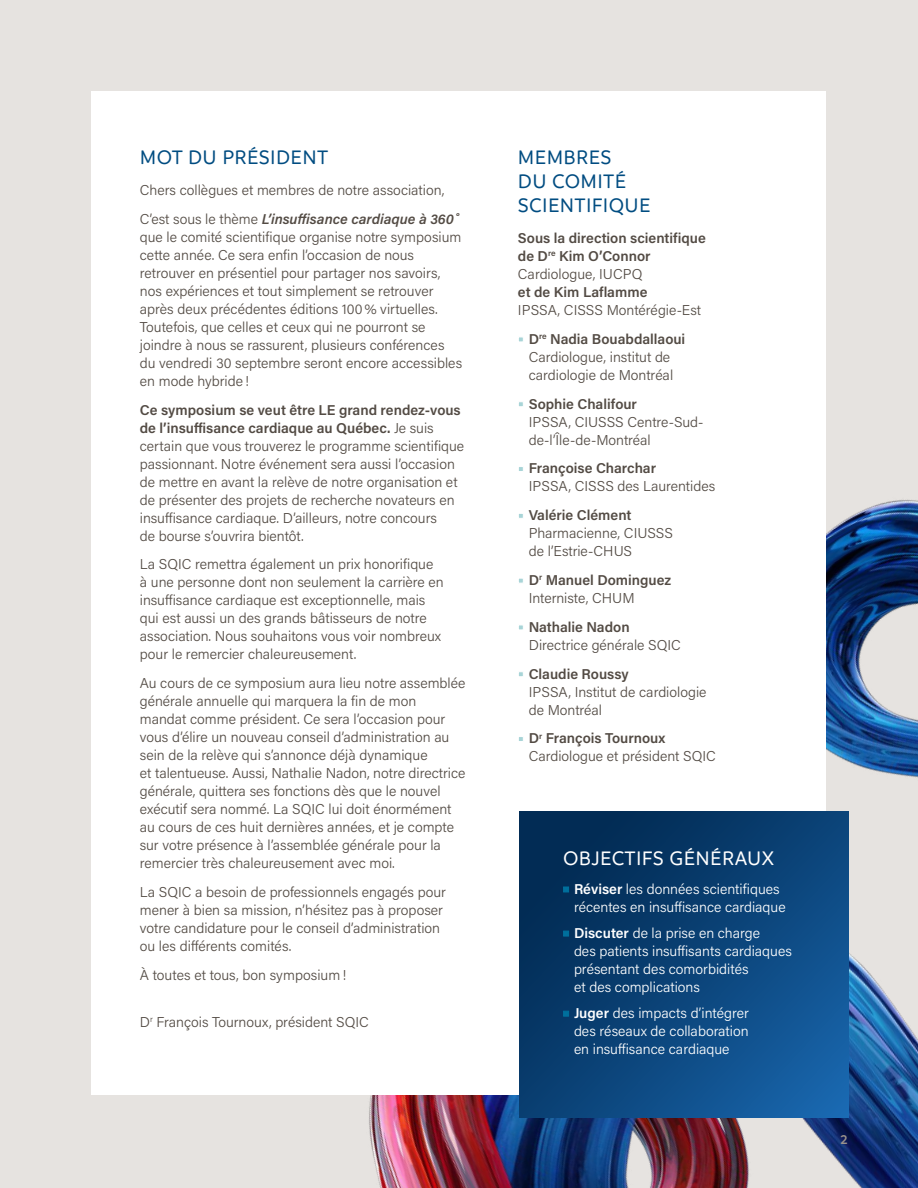
<style>
.page{position:relative;width:918px;height:1188px;background:#e6e3e0}
.page>*{position:absolute;margin:0;border:0;box-sizing:border-box;transform-origin:0 0}
.t1{font:500 21px/24px "Branding";letter-spacing:.015em;color:#004c81}
.t2{font:500 21px "Branding";letter-spacing:.015em;color:#fff}
.t3{font:300 14.25px/18px "Acumin Pro";color:#534b44}
.t4{font:300 14.25px/18px "Acumin Pro";color:#fff}
.t5{font:600 14.25px/18px "Acumin Pro";color:#534b44}
.t6{font:600 13.5px "Branding";color:#9a928c}
.s1{font-weight:600;font-style:italic}
.s2{font-weight:600}
.s3{font-weight:300}
</style>
<div class="page">
<img style="left:369px;top:499px;width:549px;height:689px">
<div style="left:92px;top:92px;width:734px;height:1003px;background:#fff"></div>
<svg style="left:519px;top:337px;width:4px;height:5px"></svg>
<svg style="left:519px;top:402px;width:4px;height:5px"></svg>
<svg style="left:519px;top:467px;width:4px;height:4px"></svg>
<svg style="left:519px;top:514px;width:4px;height:4px"></svg>
<svg style="left:519px;top:578px;width:4px;height:5px"></svg>
<svg style="left:519px;top:625px;width:4px;height:5px"></svg>
<svg style="left:519px;top:672px;width:4px;height:5px"></svg>
<svg style="left:519px;top:737px;width:4px;height:4px"></svg>
<svg style="left:519px;top:811px;width:329px;height:307px;background:#0a4277"></svg>
<svg style="left:563px;top:886px;width:6px;height:7px"></svg>
<svg style="left:563px;top:930px;width:6px;height:7px"></svg>
<svg style="left:563px;top:1010px;width:6px;height:7px"></svg>
<h1 class="t1" style="left:140px;top:145px;width:190px">MOT DU PRÉSIDENT</h1>
<p class="t3" style="left:140px;top:175px;width:321px;line-height:28.8px">Chers collègues et membres de notre association,<br>C’est sous le thème <span class="s1">L’insuffisance cardiaque à 360˚</span></p>
<p class="t3" style="left:140px;top:227px;width:324px">que le comité scientifique organise notre symposium cette année. Ce sera enfin l’occasion de nous retrouver en présentiel pour partager nos savoirs, nos expériences et tout simplement se retrouver après deux précédentes éditions 100% virtuelles.<br>Toutefois, que celles et ceux qui ne pourront se joindre à nous se rassurent, plusieurs conférences du vendredi 30 septembre seront encore accessibles en mode hybride!</p>
<p class="t3" style="left:140px;top:400px;width:326px"><span class="s2">Ce symposium se veut être LE grand rendez-vous de l’insuffisance cardiaque au Québec.</span> Je suis certain que vous trouverez le programme scientifique passionnant. Notre événement sera aussi l’occasion de mettre en avant la relève de notre organisation et de présenter des projets de recherche novateurs en insuffisance cardiaque. D’ailleurs, notre concours<br>de bourse s’ouvrira bientôt.</p>
<p class="t3" style="left:140px;top:555px;width:305px">La SQIC remettra également un prix honorifique à une personne dont non seulement la carrière en insuffisance cardiaque est exceptionnelle, mais qui est aussi un des grands bâtisseurs de notre association. Nous souhaitons vous voir nombreux pour le remercier chaleureusement.</p>
<p class="t3" style="left:140px;top:674px;width:327px">Au cours de ce symposium aura lieu notre assemblée générale annuelle qui marquera la fin de mon mandat comme président. Ce sera l’occasion pour vous d’élire un nouveau conseil d’administration au sein de la relève qui s’annonce déjà dynamique<br>et talentueuse. Aussi, Nathalie Nadon, notre directrice générale, quittera ses fonctions dès que le nouvel exécutif sera nommé. La SQIC lui doit énormément au cours de ces huit dernières années, et je compte sur votre présence à l’assemblée générale pour la remercier très chaleureusement avec moi.</p>
<p class="t3" style="left:140px;top:882px;width:308px">La SQIC a besoin de professionnels engagés pour mener à bien sa mission, n’hésitez pas à proposer votre candidature pour le conseil d’administration ou les différents comités.</p>
<p class="t3" style="left:140px;top:965px;width:208px">À toutes et tous, bon symposium!</p>
<p class="t3" style="left:140px;top:1012px;width:231px">D<sup>r</sup> François Tournoux, président SQIC</p>
<h1 class="t1" style="left:518px;top:145px;width:134px">MEMBRES<br>DU COMITÉ<br>SCIENTIFIQUE</h1>
<p class="t5" style="left:518px;top:228px;width:189px">Sous la direction scientifique de D<sup>re</sup> Kim O’Connor<br><span class="s3">Cardiologue, IUCPQ</span></p>
<p class="t5" style="left:518px;top:282px;width:131px">et de Kim Laflamme</p>
<p class="t3" style="left:518px;top:295px;width:185px;line-height:28.8px;text-align:center">IPSSA, CISSS Montérégie-Est<br><span class="s2">D</span><sup>re</sup> <span class="s2">Nadia Bouabdallaoui</span></p>
<p class="t3" style="left:529px;top:347px;width:146px">Cardiologue, institut de cardiologie de Montréal</p>
<p class="t5" style="left:529px;top:394px;width:110px">Sophie Chalifour</p>
<p class="t3" style="left:529px;top:412px;width:176px">IPSSA, CIUSSS Centre-Sud&shy;de-l’Île-de-Montréal</p>
<p class="t5" style="left:529px;top:459px;width:129px">Françoise Charchar</p>
<p class="t3" style="left:529px;top:477px;width:188px">IPSSA, CISSS des Laurentides</p>
<p class="t5" style="left:529px;top:506px;width:104px">Valérie Clément</p>
<p class="t3" style="left:529px;top:524px;width:146px">Pharmacienne, CIUSSS de l’Estrie-CHUS</p>
<p class="t5" style="left:529px;top:570px;width:144px">D<sup>r</sup> Manuel Dominguez<br><span class="s3">Interniste, CHUM</span></p>
<p class="t5" style="left:529px;top:617px;width:102px">Nathalie Nadon</p>
<p class="t3" style="left:529px;top:635px;width:154px">Directrice générale SQIC</p>
<p class="t5" style="left:529px;top:664px;width:101px">Claudie Roussy</p>
<p class="t3" style="left:529px;top:682px;width:179px">IPSSA, Institut de cardiologie de Montréal</p>
<p class="t3" style="left:529px;top:729px;width:189px"><span class="s2">D</span><sup>r</sup> <span class="s2">François Tournoux<br></span>Cardiologue et président SQIC</p>
<h1 class="t2" style="left:563px;top:847px;width:212px">OBJECTIFS GÉNÉRAUX</h1>
<p class="t4" style="left:574px;top:879px;width:213px"><span class="s2">Réviser</span> les données scientifiques récentes en insuffisance cardiaque</p>
<p class="t4" style="left:574px;top:923px;width:219px"><span class="s2">Discuter</span> de la prise en charge<br>des patients insuffisants cardiaques présentant des comorbidités<br>et des complications</p>
<p class="t4" style="left:574px;top:1004px;width:176px;text-align:justify"><span class="s2">Juger</span> des impacts d’intégrer des réseaux de collaboration en insuffisance cardiaque</p>
<p class="t6" style="left:841px;top:1132px;width:9px">2</p>
</div>
